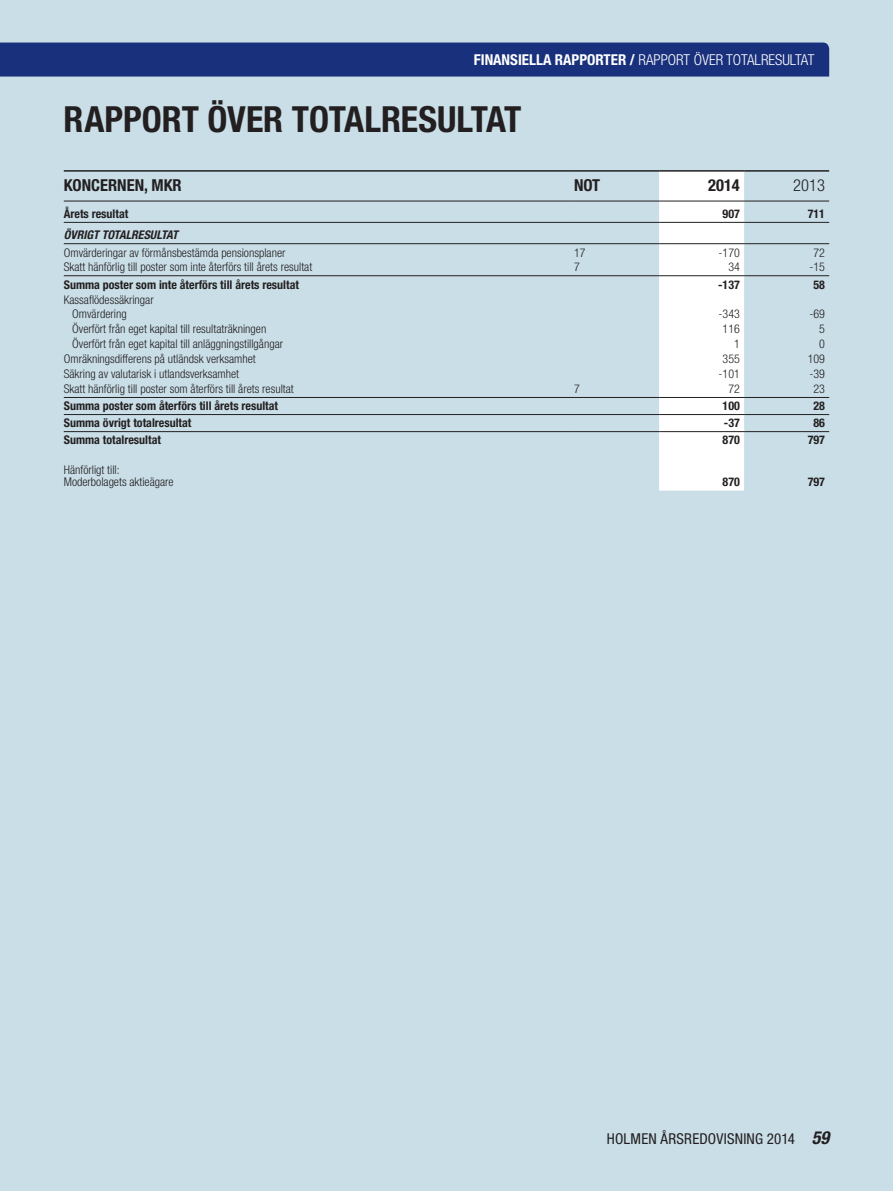
<style>
.page{position:relative;width:893px;height:1191px;background:#c9dee7}
.page>*{position:absolute;margin:0;border:0;box-sizing:border-box;transform-origin:0 0}
._2013_Rubrik_24pt{font:700 condensed 36px "Helvetica Neue LT Std";letter-spacing:-.005em;color:#231f20}
._2013_Not_Rubrik{font:700 condensed 16.5px "Helvetica Neue LT Std";color:#231f20}
._2013_Not_Rubrik_hög{font:700 condensed 16.5px "Helvetica Neue LT Std";color:#231f20}
._2013_Not_Rubrik_hög-2{font:300 condensed 16.5px "Helvetica Neue LT Std";color:#231f20}
._2013_Vinjett{font:300 condensed 15px "Helvetica Neue LT Std";color:#fff}
.t1{font:condensed 15px "Helvetica Neue LT Std";letter-spacing:.015em;color:#231f20}
._2013_Tabelltext{font:300 condensed 12px "Helvetica Neue LT Std";color:#231f20}
._2013_Tabelltext_fet{font:700 condensed 12px "Helvetica Neue LT Std";color:#231f20}
._2013_Tabellsiffror{font:300 condensed 12px "Helvetica Neue LT Std";color:#231f20}
._2013_Tabelltext-2{font:700 condensed 12px "Helvetica Neue LT Std";color:#231f20}
._2013_Tabellsiffror-2{font:700 condensed 12px "Helvetica Neue LT Std";color:#231f20}
._2013_Tabelltext-3{font:italic 700 condensed 12px "Helvetica Neue LT Std";color:#231f20}
.s1{font-weight:700}
.s2{font-weight:700;font-style:italic;font-size:18px}
</style>
<div class="page">
<div style="left:0;top:43px;width:829px;height:34px;background:#19317c"></div>
<div style="left:659px;top:172px;width:85px;height:318px;background:#fff"></div>
<hr style="left:64px;top:275px;width:510px;height:1px;background:#231f20">
<hr style="left:574px;top:275px;width:85px;height:1px;background:#231f20">
<hr style="left:659px;top:275px;width:85px;height:1px;background:#231f20">
<hr style="left:744px;top:275px;width:85px;height:1px;background:#231f20">
<hr style="left:64px;top:397px;width:510px;height:1px;background:#231f20">
<hr style="left:574px;top:397px;width:85px;height:1px;background:#231f20">
<hr style="left:659px;top:397px;width:85px;height:1px;background:#231f20">
<hr style="left:744px;top:397px;width:85px;height:1px;background:#231f20">
<hr style="left:64px;top:414px;width:510px;height:1px;background:#231f20">
<hr style="left:574px;top:414px;width:85px;height:1px;background:#231f20">
<hr style="left:659px;top:414px;width:85px;height:1px;background:#231f20">
<hr style="left:744px;top:414px;width:85px;height:1px;background:#231f20">
<hr style="left:64px;top:431px;width:510px;height:1px;background:#231f20">
<hr style="left:574px;top:431px;width:85px;height:1px;background:#231f20">
<hr style="left:659px;top:431px;width:85px;height:1px;background:#231f20">
<hr style="left:744px;top:431px;width:85px;height:1px;background:#231f20">
<hr style="left:64px;top:201px;width:510px;height:1px;background:#231f20">
<hr style="left:574px;top:201px;width:85px;height:1px;background:#231f20">
<hr style="left:659px;top:201px;width:85px;height:1px;background:#231f20">
<hr style="left:744px;top:201px;width:85px;height:1px;background:#231f20">
<hr style="left:64px;top:222px;width:510px;height:1px;background:#231f20">
<hr style="left:574px;top:222px;width:85px;height:1px;background:#231f20">
<hr style="left:659px;top:222px;width:85px;height:1px;background:#231f20">
<hr style="left:744px;top:222px;width:85px;height:1px;background:#231f20">
<hr style="left:64px;top:243px;width:510px;height:1px;background:#231f20">
<hr style="left:574px;top:243px;width:85px;height:1px;background:#231f20">
<hr style="left:659px;top:243px;width:85px;height:1px;background:#231f20">
<hr style="left:744px;top:243px;width:85px;height:1px;background:#231f20">
<hr style="left:64px;top:170px;width:510px;height:2px;background:#231f20">
<hr style="left:574px;top:170px;width:85px;height:2px;background:#231f20">
<hr style="left:659px;top:170px;width:85px;height:2px;background:#231f20">
<hr style="left:744px;top:170px;width:85px;height:2px;background:#231f20">
<p class="_2013_Vinjett" style="left:474px;top:51px;width:342px"><span class="s1">FINANSIELLA RAPPORTER /</span> RAPPORT ÖVER TOTALRESULTAT</p>
<p class="_2013_Rubrik_24pt" style="left:64px;top:97px;width:459px">RAPPORT ÖVER TOTALRESULTAT</p>
<p class="_2013_Not_Rubrik" style="left:64px;top:175px;width:119px">KONCERNEN, MKR</p>
<p class="_2013_Not_Rubrik" style="left:574px;top:175px;width:28px">NOT</p>
<p class="_2013_Not_Rubrik_hög" style="left:708px;top:175px;width:33px">2014</p>
<p class="_2013_Not_Rubrik_hög-2" style="left:793px;top:176px;width:33px">2013</p>
<p class="_2013_Tabelltext_fet" style="left:64px;top:207px;width:66px">Årets resultat</p>
<p class="_2013_Tabellsiffror-2" style="left:723px;top:207px;width:19px">907</p>
<p class="_2013_Tabellsiffror-2" style="left:808px;top:207px;width:19px">711</p>
<p class="_2013_Tabelltext-3" style="left:64px;top:228px;width:116px">ÖVRIGT TOTALRESULTAT</p>
<p class="_2013_Tabelltext" style="left:64px;top:245px;width:223px">Omvärderingar av förmånsbestämda pensionsplaner</p>
<p class="_2013_Tabellsiffror" style="left:574px;top:245px;width:13px">17</p>
<p class="_2013_Tabellsiffror" style="left:719px;top:245px;width:23px">-170</p>
<p class="_2013_Tabellsiffror" style="left:813px;top:245px;width:13px">72</p>
<p class="_2013_Tabelltext" style="left:64px;top:260px;width:250px">Skatt hänförlig till poster som inte återförs till årets resultat</p>
<p class="_2013_Tabellsiffror" style="left:574px;top:260px;width:7px">7</p>
<p class="_2013_Tabellsiffror" style="left:728px;top:260px;width:13px">34</p>
<p class="_2013_Tabellsiffror" style="left:809px;top:260px;width:17px">-15</p>
<p class="_2013_Tabelltext_fet" style="left:64px;top:277px;width:237px">Summa poster som inte återförs till årets resultat</p>
<p class="_2013_Tabellsiffror-2" style="left:718px;top:277px;width:23px">-137</p>
<p class="_2013_Tabellsiffror-2" style="left:813px;top:277px;width:13px">58</p>
<p class="_2013_Tabelltext" style="left:64px;top:292px;width:91px">Kassaflödessäkringar</p>
<p class="_2013_Tabelltext" style="left:72px;top:307px;width:56px">Omvärdering</p>
<p class="_2013_Tabellsiffror" style="left:719px;top:307px;width:23px">-343</p>
<p class="_2013_Tabellsiffror" style="left:809px;top:307px;width:17px">-69</p>
<p class="_2013_Tabelltext" style="left:72px;top:322px;width:196px">Överfört från eget kapital till resultaträkningen</p>
<p class="_2013_Tabellsiffror" style="left:723px;top:322px;width:19px">116</p>
<p class="_2013_Tabellsiffror" style="left:819px;top:322px;width:7px">5</p>
<p class="_2013_Tabelltext" style="left:72px;top:337px;width:212px">Överfört från eget kapital till anläggningstillgångar</p>
<p class="_2013_Tabellsiffror" style="left:734px;top:337px;width:7px">1</p>
<p class="_2013_Tabellsiffror" style="left:819px;top:337px;width:7px">0</p>
<p class="_2013_Tabelltext" style="left:64px;top:352px;width:193px">Omräkningsdifferens på utländsk verksamhet</p>
<p class="_2013_Tabellsiffror" style="left:723px;top:352px;width:19px">355</p>
<p class="_2013_Tabellsiffror" style="left:808px;top:352px;width:19px">109</p>
<p class="_2013_Tabelltext" style="left:64px;top:367px;width:177px">Säkring av valutarisk i utlandsverksamhet</p>
<p class="_2013_Tabellsiffror" style="left:719px;top:367px;width:23px">-101</p>
<p class="_2013_Tabellsiffror" style="left:809px;top:367px;width:17px">-39</p>
<p class="_2013_Tabelltext" style="left:64px;top:382px;width:232px">Skatt hänförlig till poster som återförs till årets resultat</p>
<p class="_2013_Tabellsiffror" style="left:574px;top:382px;width:7px">7</p>
<p class="_2013_Tabellsiffror" style="left:728px;top:382px;width:13px">72</p>
<p class="_2013_Tabellsiffror" style="left:813px;top:382px;width:13px">23</p>
<p class="_2013_Tabelltext_fet" style="left:64px;top:399px;width:216px">Summa poster som återförs till årets resultat</p>
<p class="_2013_Tabellsiffror-2" style="left:723px;top:399px;width:19px">100</p>
<p class="_2013_Tabellsiffror-2" style="left:813px;top:399px;width:13px">28</p>
<p class="_2013_Tabelltext-2" style="left:64px;top:416px;width:129px">Summa övrigt totalresultat</p>
<p class="_2013_Tabellsiffror-2" style="left:724px;top:416px;width:17px">-37</p>
<p class="_2013_Tabellsiffror-2" style="left:813px;top:416px;width:13px">86</p>
<p class="_2013_Tabelltext-2" style="left:64px;top:433px;width:99px">Summa totalresultat</p>
<p class="_2013_Tabellsiffror-2" style="left:723px;top:433px;width:19px">870</p>
<p class="_2013_Tabellsiffror-2" style="left:808px;top:433px;width:19px">797</p>
<p class="_2013_Tabelltext" style="left:64px;top:463px;width:57px">Hänförligt till:</p>
<p class="_2013_Tabelltext" style="left:64px;top:475px;width:111px">Moderbolagets aktieägare</p>
<p class="_2013_Tabellsiffror-2" style="left:723px;top:475px;width:19px">870</p>
<p class="_2013_Tabellsiffror-2" style="left:808px;top:475px;width:19px">797</p>
<p class="t1" style="left:607px;top:1130px;width:224px">HOLMEN ÅRSREDOVISNING 2014 <span class="s2">59</span></p>
</div>
